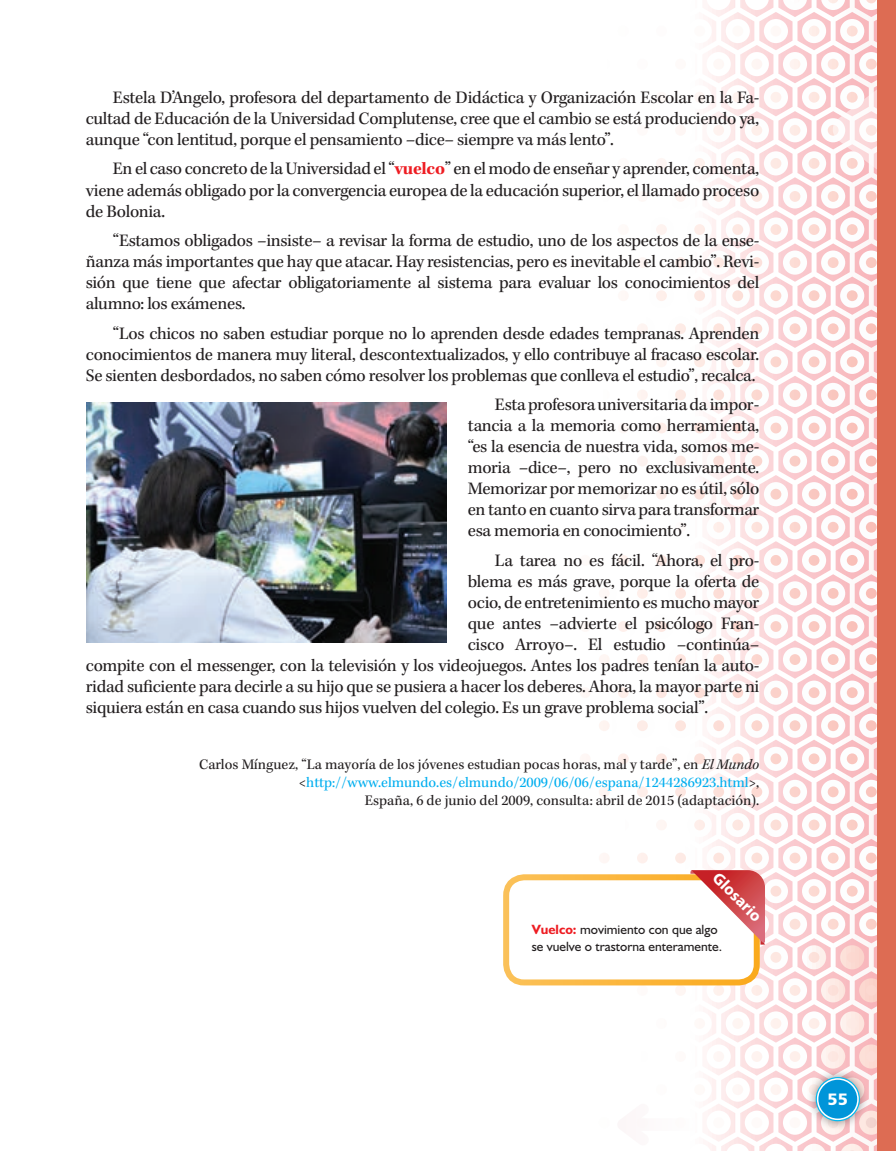
<style>
.page{position:relative;width:896px;height:1151px;background:#fff}
.page>*{position:absolute;margin:0;border:0;box-sizing:border-box;transform-origin:0 0}
.Txt_Gral_c_s{font:18px/21px "Kepler Std";letter-spacing:-.02em;color:#231f20;text-align:justify}
._00_Glosario{font:700 16.5px "Myriad Pro";color:#fff}
._00_Folios{font:16.5px "Humanist 777 BT Black B";color:#fff}
.Txt_fuente{font:15px "Kepler Std";color:#231f20}
.Txt_fuente-2{font:15px "Kepler Std";color:#00aeef}
.Txt_glosario{font:13.5px/16.5px "Humanist 521 BT";color:#231f20}
.s1{font-weight:700;color:#ee1d23}
.s2{font-style:italic}
.s3{color:#231f20}
</style>
<div class="page">
<svg style="left:586px;top:0;width:291px;height:978px"></svg>
<svg style="left:586px;top:52px;width:291px;height:126px"></svg>
<div style="left:877px;top:0;width:18px;height:1151px;background:#dd6c53"></div>
<img style="left:86px;top:402px;width:360px;height:240px">
<div style="left:506px;top:877px;width:250px;height:105px;background:#fff;border-radius:18px"></div>
<div style="left:503px;top:874px;width:256px;height:111px;border:6px solid #fff;border-radius:18px"></div>
<svg style="left:576px;top:846px;width:301px;height:123px"></svg>
<svg style="left:576px;top:978px;width:320px;height:173px"></svg>
<p class="Txt_Gral_c_s" style="left:86px;top:88px;width:674px;text-indent:27px">Estela D’Angelo, profesora del departamento de Didáctica y Organización Escolar en la Fa&shy;cultad de Educación de la Universidad Complutense, cree que el cambio se está produciendo ya, aunque “con lentitud, porque el pensamiento –dice– siempre va más lento”.</p>
<p class="Txt_Gral_c_s" style="left:86px;top:159px;width:675px;text-indent:27px">En el caso concreto de la Universidad el “<span class="s1">vuelco</span>” en el modo de enseñar y aprender, comenta, viene además obligado por la convergencia europea de la educación superior, el llamado proceso de Bolonia.</p>
<p class="Txt_Gral_c_s" style="left:86px;top:231px;width:674px;text-indent:27px">“Estamos obligados –insiste– a revisar la forma de estudio, uno de los aspectos de la ense&shy;ñanza más importantes que hay que atacar. Hay resistencias, pero es inevitable el cambio”. Revi&shy;sión que tiene que afectar obligatoriamente al sistema para evaluar los conocimientos del alumno: los exámenes.</p>
<p class="Txt_Gral_c_s" style="left:86px;top:323px;width:675px;text-indent:27px">“Los chicos no saben estudiar porque no lo aprenden desde edades tempranas. Aprenden conocimientos de manera muy literal, descontextualizados, y ello contribuye al fracaso escolar.<br>Se sienten desbordados, no saben cómo resolver los problemas que conlleva el estudio”, recalca.</p>
<p class="Txt_Gral_c_s" style="left:468px;top:395px;width:293px;text-indent:27px">Esta profesora universitaria da impor&shy;tancia a la memoria como herramienta, “es la esencia de nuestra vida, somos me&shy;moria –dice–, pero no exclusivamente.<br>Memorizar por memorizar no es útil, sólo en tanto en cuanto sirva para transformar esa memoria en conocimiento”.</p>
<p class="Txt_Gral_c_s" style="left:495px;top:550px;width:266px">La tarea no es fácil. “Ahora, el pro-</p>
<p class="Txt_Gral_c_s" style="left:468px;top:571px;width:293px">blema es más grave, porque la oferta de</p>
<p class="Txt_Gral_c_s" style="left:468px;top:592px;width:293px">ocio, de entretenimiento es mucho mayor</p>
<p class="Txt_Gral_c_s" style="left:468px;top:613px;width:293px">que antes –advierte el psicólogo Fran-</p>
<p class="Txt_Gral_c_s" style="left:468px;top:634px;width:293px">cisco Arroyo–. El estudio –continúa–</p>
<p class="Txt_Gral_c_s" style="left:86px;top:655px;width:674px">compite con el messenger, con la televisión y los videojuegos. Antes los padres tenían la auto-</p>
<p class="Txt_Gral_c_s" style="left:86px;top:676px;width:675px">ridad suficiente para decirle a su hijo que se pusiera a hacer los deberes. Ahora, la mayor parte ni</p>
<p class="Txt_Gral_c_s" style="left:86px;top:697px;width:623px">siquiera están en casa cuando sus hijos vuelven del colegio. Es un grave problema social”.</p>
<p class="Txt_fuente" style="left:199px;top:755px;width:561px">Carlos Mínguez, “La mayoría de los jóvenes estudian pocas horas, mal y tarde”, en <span class="s2">El Mundo</span></p>
<p class="Txt_fuente-2" style="left:299px;top:773px;width:462px"><span class="s3">&lt;</span>http://www.elmundo.es/elmundo/2009/06/06/espana/1244286923.html<span class="s3">&gt;,</span></p>
<p class="Txt_fuente" style="left:364px;top:791px;width:396px">España, 6 de junio del 2009, consulta: abril de 2015 (adaptación).</p>
<p class="_00_Glosario" style="left:723px;top:867px;width:63px;rotate:45deg">Glosario</p>
<p class="Txt_glosario" style="left:531px;top:921px;width:192px"><span class="s1">Vuelco:</span> movimiento con que algo se vuelve o trastorna enteramente.</p>
<p class="_00_Folios" style="left:827px;top:1089px;width:22px">55</p>
</div>
